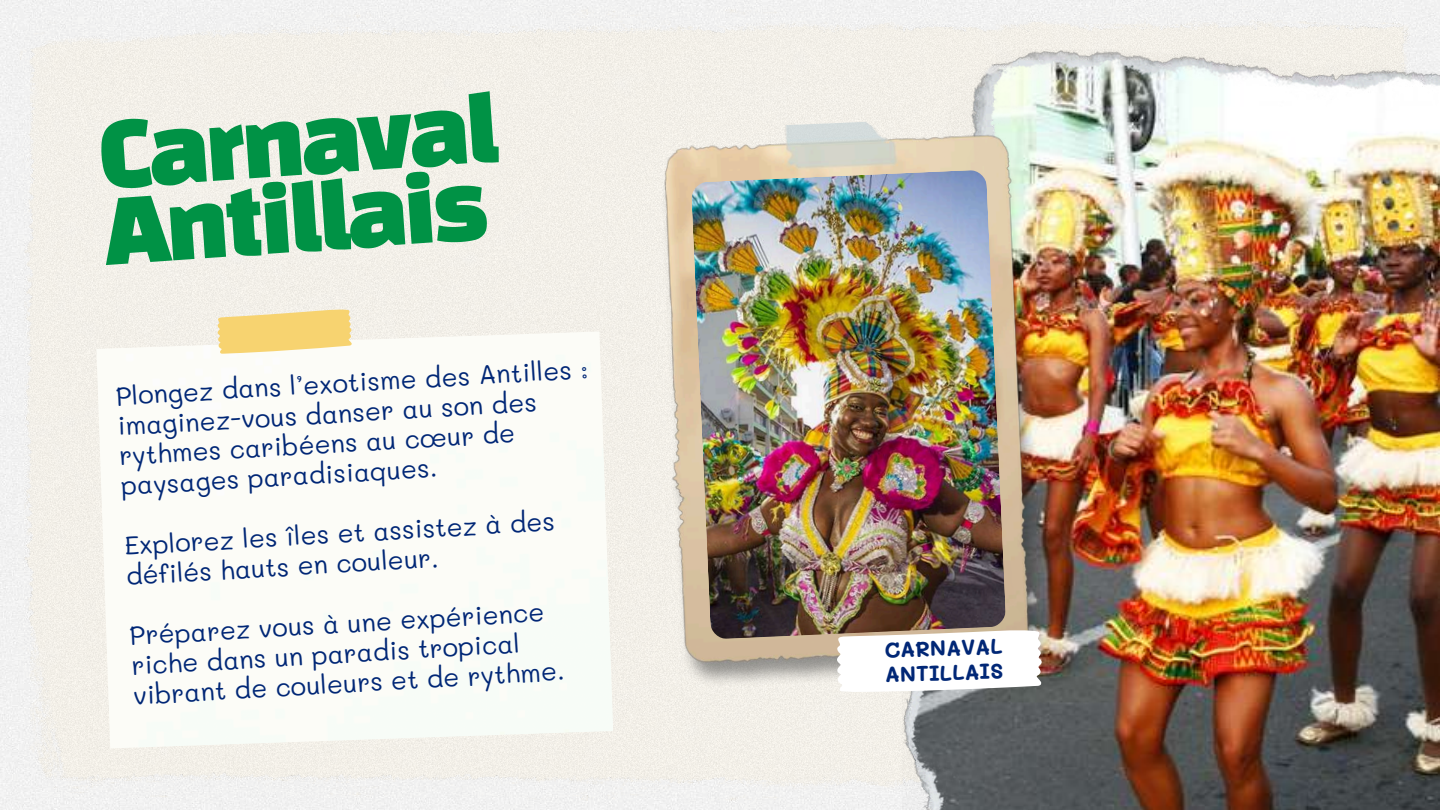
<style>
.page{position:relative;width:1440px;height:810px;background:#fff}
.page>*{position:absolute;margin:0;border:0;box-sizing:border-box;transform-origin:0 0}
.t1{font:88.1px/76.5px "Black Han Sans";color:#009245}
.t2{font:26px/30.1px "Mali";color:#012776}
.t3{font:700 21.4px/24.8px "Mali";color:#012776}
</style>
<div class="page">
<img style="left:0;top:0;width:1440px;height:810px">
<img style="left:96px;top:331px;width:517px;height:417px">
<svg style="left:217px;top:309px;width:135px;height:45px;background:#f6d989"></svg>
<img style="left:903px;top:49px;width:537px;height:761px">
<img style="left:651px;top:115px;width:403px;height:580px">
<img style="left:691px;top:170px;width:315px;height:469px">
<svg style="left:835px;top:624px;width:208px;height:74px"></svg>
<h1 class="t1" style="left:97px;top:125px;width:401px;rotate:-4deg">Carnaval<br>Antillais</h1>
<p class="t2" style="left:115px;top:379px;width:475px;rotate:-3deg">Plongez dans l’exotisme des Antilles : imaginez-vous danser au son des rythmes caribéens au cœur de paysages paradisiaques.</p>
<p class="t2" style="left:124px;top:529px;width:433px;rotate:-3deg">Explorez les îles et assistez à des défilés hauts en couleur.</p>
<p class="t2" style="left:129px;top:619px;width:434px;rotate:-3deg">Préparez vous à une expérience riche dans un paradis tropical vibrant de couleurs et de rythme.</p>
<p class="t3" style="left:884px;top:637px;width:120px;rotate:-2deg">CARNAVAL<br>ANTILLAIS</p>
</div>
